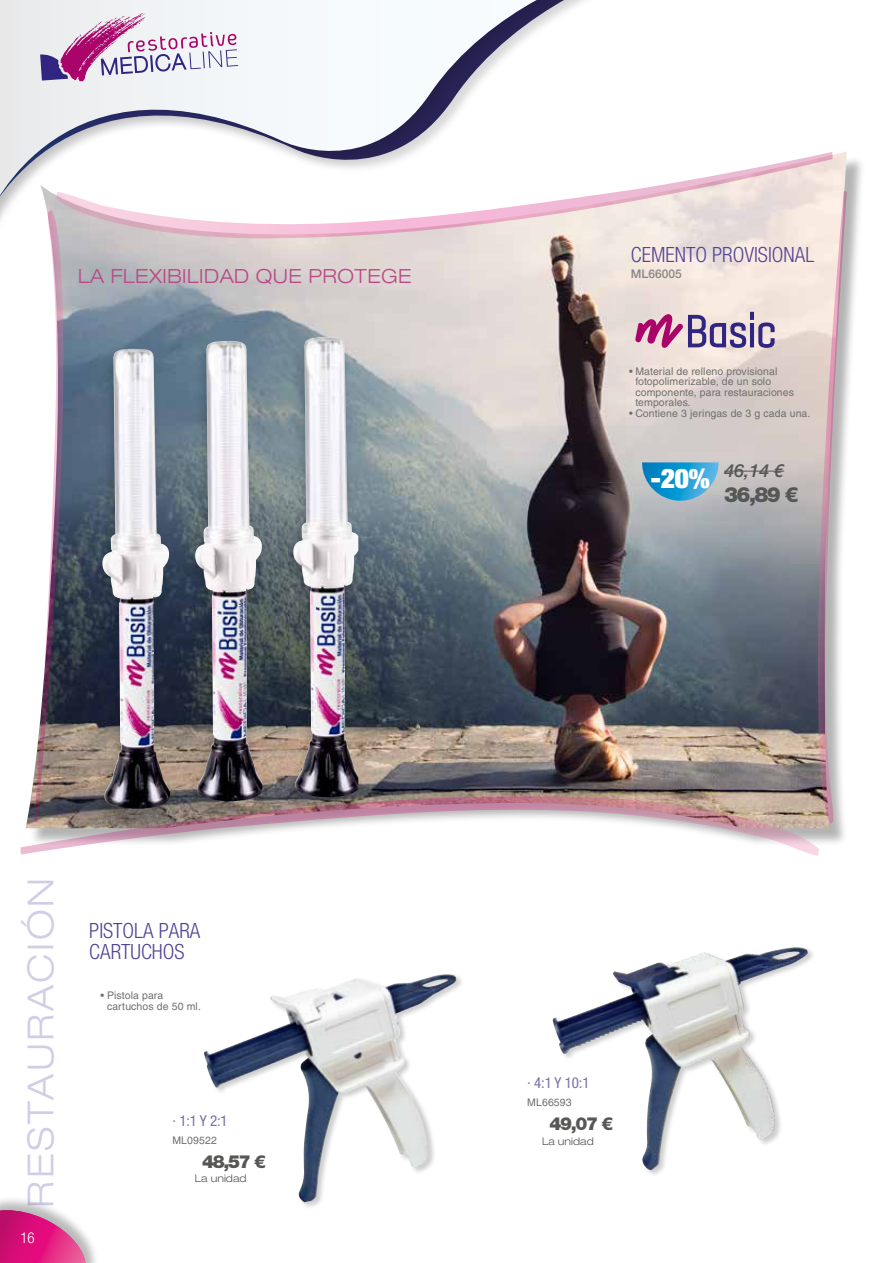
<style>
.page{position:relative;width:893px;height:1263px;background:#fff}
.page>*{position:absolute;margin:0;border:0;box-sizing:border-box;transform-origin:0 0}
.t1{font:300 expanded 36px "Helvetica Neue";letter-spacing:.075em;color:#d1cde7}
.t2{font:300 condensed 21px/21px "Helvetica Neue";color:#534493}
.t3{font:900 21px "Helvetica Neue";color:#575756}
.t4{font:300 expanded 19.5px "Helvetica Neue";letter-spacing:.025em;color:#b94884}
.t5{font:900 18px "Helvetica Neue";letter-spacing:-.075em;color:#575756}
.t6{font:italic 500 18px "Helvetica Neue";color:#575756}
.t7{font:condensed 15px "Helvetica Neue";color:#7b6dae}
.t8{font:300 condensed 15px "Helvetica Neue";color:#fff}
.t9{font:500 12px "Helvetica Neue";color:#878787}
.t10{font:10.5px/10.5px "Helvetica LT Std";letter-spacing:.01em;color:#706f6f}
.t11{font:300 expanded 10.5px "Helvetica Neue";letter-spacing:.005em;color:#575756}
.s1{font-weight:900;font-style:normal;font-stretch:expanded;font-size:27px;color:#fff}
</style>
<div class="page">
<div style="left:29px;top:154px;width:836px;height:693px;background:#000;opacity:.3"></div>
<img style="left:29px;top:151px;width:818px;height:677px">
<svg style="left:21px;top:788px;width:798px;height:68px"></svg>
<svg style="left:67px;top:152px;width:766px;height:92px"></svg>
<img style="left:34px;top:242px;width:33px;height:580px">
<svg style="left:814px;top:191px;width:33px;height:633px"></svg>
<div style="left:0;top:0;width:648px;height:242px;background:#000;opacity:.15"></div>
<svg style="left:618px;top:0;width:16px;height:228px"></svg>
<div style="left:0;top:1195px;width:99px;height:68px;background:#000;opacity:.15"></div>
<svg style="left:0;top:1210px;width:92px;height:53px"></svg>
<div style="left:0;top:0;width:618px;height:235px;background:#000;opacity:.15"></div>
<svg style="left:0;top:0;width:598px;height:214px"></svg>
<div style="left:0;top:202px;width:5px;height:62px;background:#000;opacity:.15"></div>
<svg style="left:0;top:193px;width:2px;height:58px"></svg>
<svg style="left:40px;top:13px;width:198px;height:68px"></svg>
<img style="left:552px;top:947px;width:243px;height:223px">
<img style="left:204px;top:974px;width:253px;height:228px">
<svg style="left:642px;top:462px;width:77px;height:39px"></svg>
<hr style="left:724px;top:471px;width:60px;height:1px;background:#575756">
<svg style="left:635px;top:312px;width:140px;height:36px"></svg>
<div style="left:89px;top:349px;width:88px;height:481px;background:#000;opacity:.2"></div>
<img style="left:102px;top:349px;width:69px;height:460px">
<div style="left:182px;top:341px;width:88px;height:481px;background:#000;opacity:.2"></div>
<img style="left:195px;top:341px;width:69px;height:460px">
<div style="left:279px;top:337px;width:86px;height:481px;background:#000;opacity:.2"></div>
<img style="left:293px;top:337px;width:65px;height:460px">
<h3 class="t4" style="left:78px;top:265px;width:335px">LA FLEXIBILIDAD QUE PROTEGE</h3>
<h2 class="t2" style="left:631px;top:244px;width:185px">CEMENTO PROVISIONAL</h2>
<p class="t9" style="left:631px;top:266px;width:52px">ML66005</p>
<p class="t10" style="left:635px;top:366px;width:160px;text-indent:-6px">• Material de relleno provisional fotopolimerizable, de un solo componente, para restauraciones temporales.</p>
<p class="t10" style="left:629px;top:408px;width:183px">• Contiene 3 jeringas de 3 g cada una.</p>
<h3 class="t6" style="left:651px;top:460px;width:135px"><span class="s1">-20%</span> 46,14 €</h3>
<h2 class="t3" style="left:724px;top:482px;width:76px">36,89 €</h2>
<h1 class="t1" style="left:19px;top:1208px;width:331px;rotate:-90deg">RESTAURACIÓN</h1>
<h3 class="t8" style="left:20px;top:1229px;width:16px">16</h3>
<h2 class="t2" style="left:89px;top:919px;width:113px">PISTOLA PARA<br>CARTUCHOS</h2>
<p class="t10" style="left:107px;top:990px;width:95px;text-indent:-6px">• Pistola para cartuchos de 50 ml.</p>
<h3 class="t7" style="left:172px;top:1112px;width:57px">· 1:1 Y 2:1</h3>
<p class="t10" style="left:172px;top:1135px;width:46px">ML09522</p>
<h3 class="t5" style="left:202px;top:1150px;width:66px">48,57 €</h3>
<p class="t11" style="left:195px;top:1172px;width:53px">La unidad</p>
<h3 class="t7" style="left:527px;top:1074px;width:64px">· 4:1 Y 10:1</h3>
<p class="t10" style="left:527px;top:1097px;width:46px">ML66593</p>
<h3 class="t5" style="left:549px;top:1113px;width:66px">49,07 €</h3>
<p class="t11" style="left:542px;top:1134px;width:53px">La unidad</p>
</div>
